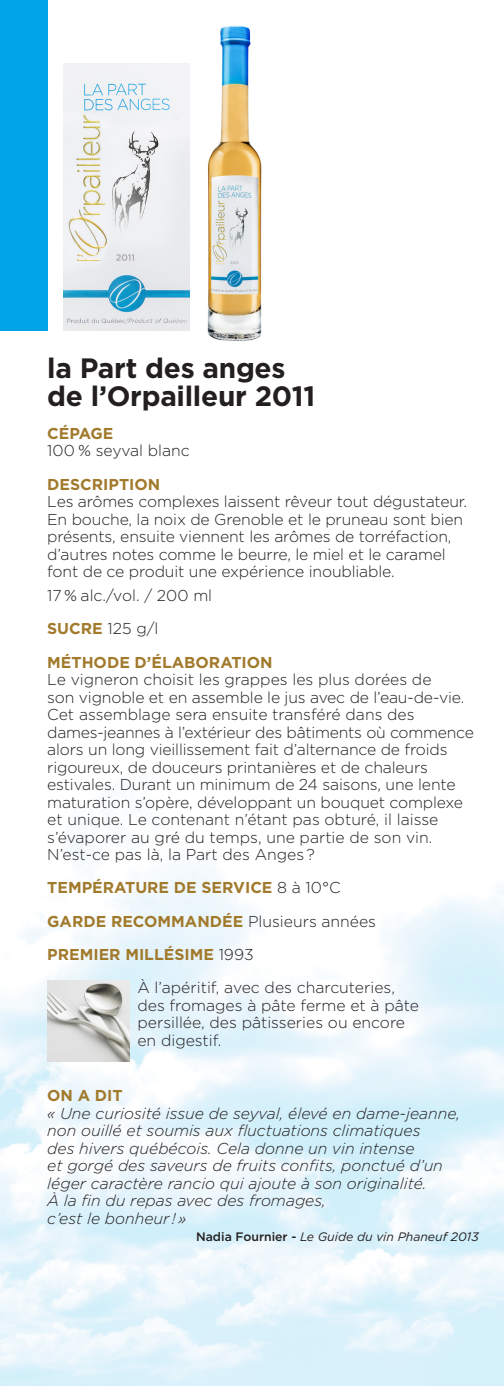
<style>
.page{position:relative;width:504px;height:1386px;background:#fff}
.page>*{position:absolute;margin:0;border:0;box-sizing:border-box;transform-origin:0 0}
.t1{font:700 28px/28px "Gotham";letter-spacing:-.01em;color:#231f20}
.t2{font:300 15.75px/17.5px "Gotham";letter-spacing:-.01em;color:#231f20}
.t3{font:italic 300 15.75px/17.5px "Gotham";color:#231f20}
.t4{font:700 15.75px "Gotham";color:#a17a2c}
.t5{font:italic 12.25px "Gotham";color:#231f20}
.s1{font-weight:700;color:#a17a2c}
.s2{font-weight:300;color:#231f20}
.s3{font-weight:700;font-style:normal;color:#a17a2c}
.s4{font-weight:500;font-style:normal}
</style>
<div class="page">
<div style="left:0;top:0;width:47px;height:330px;background:#00a3e6"></div>
<img style="left:47px;top:980px;width:83px;height:81px">
<img style="left:207px;top:25px;width:55px;height:316px">
<img style="left:63px;top:63px;width:126px;height:267px">
<p class="t1" style="left:47px;top:354px;width:270px">la Part des anges de l’Orpailleur 2011</p>
<p class="t2" style="left:47px;top:424px;width:144px"><span class="s1">CÉPAGE<br></span>100 % seyval blanc</p>
<p class="t2" style="left:47px;top:475px;width:422px"><span class="s1">DESCRIPTION<br></span>Les arômes complexes laissent rêveur tout dégustateur.<br>En bouche, la noix de Grenoble et le pruneau sont bien présents, ensuite viennent les arômes de torréfaction, d’autres notes comme le beurre, le miel et le caramel font de ce produit une expérience inoubliable.</p>
<p class="t2" style="left:47px;top:586px;width:166px">17 % alc./vol. / 200 ml</p>
<p class="t2" style="left:47px;top:620px;width:113px"><span class="s1">SUCRE</span> 125 g/l</p>
<p class="t2" style="left:47px;top:653px;width:428px"><span class="s1">MÉTHODE D’ÉLABORATION<br></span>Le vigneron choisit les grappes les plus dorées de<br>son vignoble et en assemble le jus avec de l’eau-de-vie.<br>Cet assemblage sera ensuite transféré dans des dames-jeannes à l’extérieur des bâtiments où commence alors un long vieillissement fait d’alternance de froids rigoureux, de douceurs printanières et de chaleurs estivales. Durant un minimum de 24 saisons, une lente maturation s’opère, développant un bouquet complexe et unique. Le contenant n’étant pas obturé, il laisse s’évaporer au gré du temps, une partie de son vin.<br>N’est-ce pas là, la Part des Anges ?</p>
<p class="t4" style="left:47px;top:877px;width:295px">TEMPÉRATURE DE SERVICE <span class="s2">8 à 10°C</span></p>
<p class="t4" style="left:47px;top:911px;width:330px">GARDE RECOMMANDÉE <span class="s2">Plusieurs années</span></p>
<p class="t4" style="left:47px;top:944px;width:208px">PREMIER MILLÉSIME <span class="s2">1993</span></p>
<p class="t2" style="left:137px;top:978px;width:283px">À l’apéritif, avec des charcuteries, des fromages à pâte ferme et à pâte persillée, des pâtisseries ou encore en digestif.</p>
<p class="t3" style="left:47px;top:1086px;width:414px"><span class="s3">ON A DIT<br></span>« Une curiosité issue de seyval, élevé en dame-jeanne, non ouillé et soumis aux fluctuations climatiques<br>des hivers québécois. Cela donne un vin intense<br>et gorgé des saveurs de fruits confits, ponctué d’un léger caractère rancio qui ajoute à son originalité.<br>À la fin du repas avec des fromages,<br>c’est le bonheur ! »</p>
<p class="t5" style="left:196px;top:1229px;width:284px"><span class="s4">Nadia Fournier -</span> Le Guide du vin Phaneuf 2013</p>
</div>
